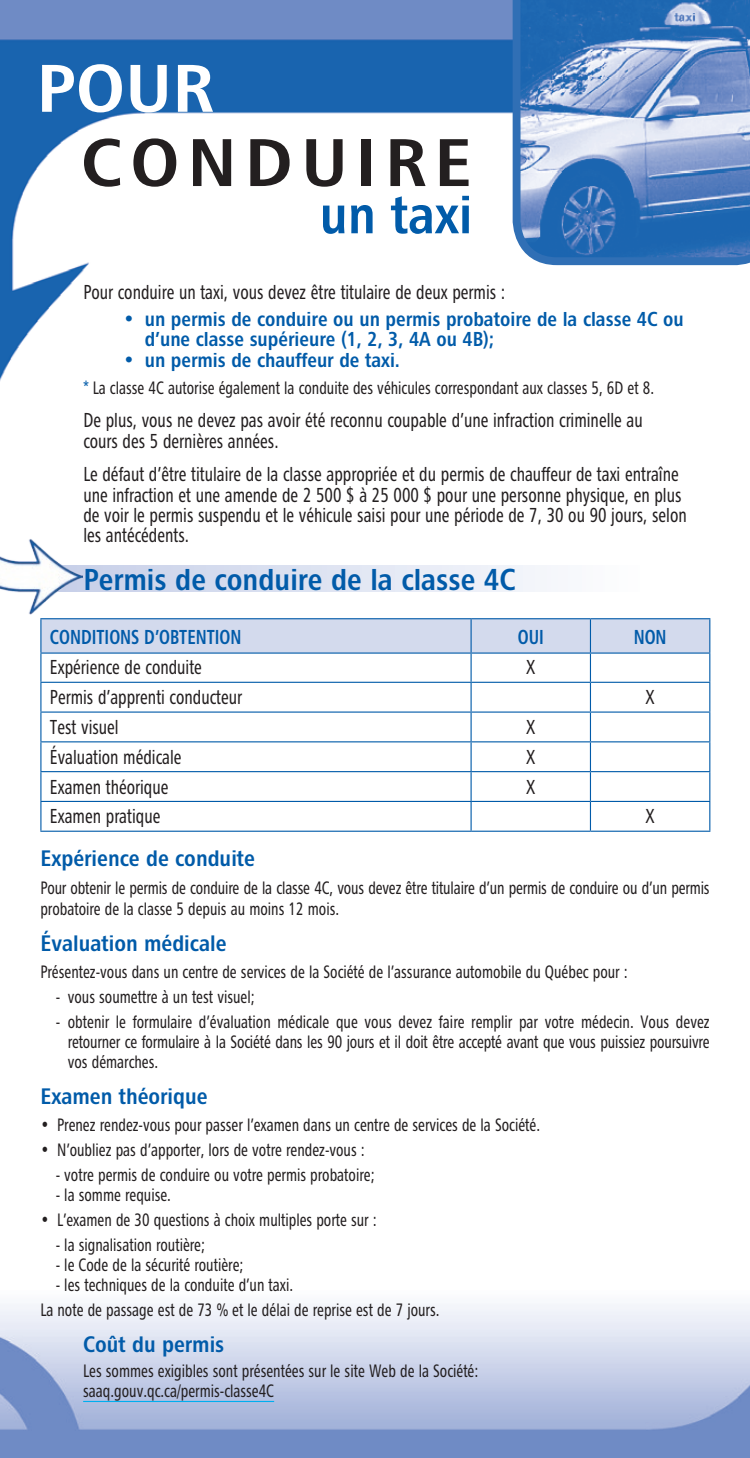
<style>
.page{position:relative;width:750px;height:1458px;background:#fff}
.page>*{position:absolute;margin:0;border:0;box-sizing:border-box;transform-origin:0 0}
.T1{font:67.5px "Chaloult Cond Demi Gras";letter-spacing:.1em;color:#231f20;scale:1.15 1}
.T1-2{font:67.5px "Chaloult Cond Demi Gras";color:#fff;scale:1.15 1}
.T1-3{font:54px "Chaloult Cond Demi Gras";color:#015ba9}
.T2{font:30.38px "Chaloult Cond Demi Gras";color:#015ba9}
.T3{font:22.5px "Chaloult Cond Demi Gras";color:#015ba9}
.tx-courant{font:20.25px/20.2px "Chaloult Cond";color:#231f20;scale:.85 1}
.texte-bleu{font:20.25px/20.2px "Chaloult Cond Demi Gras";color:#015ba9}
.tab_tx{font:20.25px "Chaloult Cond";color:#231f20;scale:.85 1}
.Tab_tit{font:20.25px "Chaloult Cond Demi Gras";color:#015ba9;scale:.85 1}
.tx-courant-2{font:18px/20.2px "Chaloult Cond";color:#231f20;scale:.85 1}
.s1{color:#015ba9}
</style>
<div class="page">
<img style="left:0;top:1304px;width:749px;height:154px">
<img style="left:0;top:0;width:738px;height:381px">
<div style="left:46px;top:565px;width:595px;height:26px;background:linear-gradient(to right,#c4cde7,#fdfefe)"></div>
<svg style="left:512px;top:0;width:237px;height:265px;background:#6691c7"></svg>
<img style="left:0;top:539px;width:83px;height:75px">
<hr style="left:83px;top:1401px;width:191px;height:1px;background:#00aeef">
<svg style="left:40px;top:619px;width:670px;height:212px"></svg>
<hr style="left:40px;top:831px;width:431px;height:1px;background:#015ba9">
<hr style="left:471px;top:831px;width:119px;height:1px;background:#015ba9">
<hr style="left:590px;top:831px;width:120px;height:1px;background:#015ba9">
<hr style="left:40px;top:618px;width:431px;height:1px;background:#015ba9">
<hr style="left:40px;top:619px;width:1px;height:34px;background:#015ba9">
<hr style="left:471px;top:618px;width:119px;height:1px;background:#015ba9">
<hr style="left:590px;top:618px;width:120px;height:1px;background:#015ba9">
<hr style="left:709px;top:619px;width:1px;height:34px;background:#015ba9">
<hr style="left:40px;top:653px;width:431px;height:1px;background:#015ba9">
<hr style="left:471px;top:653px;width:119px;height:1px;background:#015ba9">
<hr style="left:590px;top:653px;width:120px;height:1px;background:#015ba9">
<h1 class="T1-2" style="left:36px;top:46px;width:156px">POUR</h1>
<h1 class="T1" style="left:81px;top:120px;width:342px">CONDUIRE</h1>
<h1 class="T1-3" style="left:319px;top:180px;width:154px">un taxi</h1>
<p class="tx-courant" style="left:83px;top:282px;width:498px">Pour conduire un taxi, vous devez être titulaire de deux permis :</p>
<p class="texte-bleu" style="left:145px;top:308px;width:540px;text-indent:-22px">• un permis de conduire ou un permis probatoire de la classe 4C ou d’une classe supérieure (1, 2, 3, 4A ou 4B);</p>
<p class="texte-bleu" style="left:123px;top:349px;width:278px">• un permis de chauffeur de taxi.</p>
<p class="tx-courant-2" style="left:83px;top:377px;width:672px"><span class="s1">*</span> La classe 4C autorise également la conduite des véhicules correspondant aux classes 5, 6D et 8.</p>
<p class="tx-courant" style="left:83px;top:410px;width:659px">De plus, vous ne devez pas avoir été reconnu coupable d’une infraction criminelle au cours des 5 dernières années.</p>
<p class="tx-courant" style="left:83px;top:464px;width:711px">Le défaut d’être titulaire de la classe appropriée et du permis de chauffeur de taxi entraîne une infraction et une amende de 2 500 $ à 25 000 $ pour une personne physique, en plus de voir le permis suspendu et le véhicule saisi pour une période de 7, 30 ou 90 jours, selon les antécédents.</p>
<h2 class="T2" style="left:83px;top:561px;width:433px">Permis de conduire de la classe 4C</h2>
<p class="Tab_tit" style="left:50px;top:624px;width:227px">CONDITIONS D’OBTENTION</p>
<p class="Tab_tit" style="left:517px;top:624px;width:32px">OUI</p>
<p class="Tab_tit" style="left:633px;top:624px;width:40px">NON</p>
<p class="tab_tx" style="left:50px;top:655px;width:180px">Expérience de conduite</p>
<p class="tab_tx" style="left:526px;top:655px;width:12px">X</p>
<p class="tab_tx" style="left:50px;top:685px;width:227px">Permis d’apprenti conducteur</p>
<p class="tab_tx" style="left:645px;top:685px;width:12px">X</p>
<p class="tab_tx" style="left:50px;top:714px;width:82px">Test visuel</p>
<p class="tab_tx" style="left:526px;top:714px;width:12px">X</p>
<p class="tab_tx" style="left:50px;top:744px;width:156px">Évaluation médicale</p>
<p class="tab_tx" style="left:526px;top:744px;width:12px">X</p>
<p class="tab_tx" style="left:50px;top:774px;width:141px">Examen théorique</p>
<p class="tab_tx" style="left:526px;top:774px;width:12px">X</p>
<p class="tab_tx" style="left:50px;top:804px;width:131px">Examen pratique</p>
<p class="tab_tx" style="left:645px;top:804px;width:12px">X</p>
<h3 class="T3" style="left:40px;top:843px;width:216px">Expérience de conduite</h3>
<p class="tx-courant-2" style="left:40px;top:876px;width:788px;line-height:21.6px">Pour obtenir le permis de conduire de la classe 4C, vous devez être titulaire d’un permis de conduire ou d’un permis probatoire de la classe 5 depuis au moins 12 mois.</p>
<h3 class="T3" style="left:40px;top:929px;width:188px">Évaluation médicale</h3>
<p class="tx-courant-2" style="left:40px;top:962px;width:692px">Présentez-vous dans un centre de services de la Société de l’assurance automobile du Québec pour :</p>
<p class="tx-courant-2" style="left:56px;top:987px;width:235px">- vous soumettre à un test visuel;</p>
<p class="tx-courant-2" style="left:68px;top:1011px;width:756px;text-align:justify;text-indent:-12px">- obtenir le formulaire d’évaluation médicale que vous devez faire remplir par votre médecin. Vous devez retourner ce formulaire à la Société dans les 90 jours et il doit être accepté avant que vous puissiez poursuivre vos démarches.</p>
<h3 class="T3" style="left:40px;top:1082px;width:169px">Examen théorique</h3>
<p class="tx-courant-2" style="left:40px;top:1115px;width:589px">• Prenez rendez-vous pour passer l’examen dans un centre de services de la Société.</p>
<p class="tx-courant-2" style="left:40px;top:1140px;width:383px">• N’oubliez pas d’apporter, lors de votre rendez-vous :</p>
<p class="tx-courant-2" style="left:56px;top:1164px;width:376px">- votre permis de conduire ou votre permis probatoire;</p>
<p class="tx-courant-2" style="left:56px;top:1185px;width:137px">- la somme requise.</p>
<p class="tx-courant-2" style="left:40px;top:1209px;width:397px">• L’examen de 30 questions à choix multiples porte sur :</p>
<p class="tx-courant-2" style="left:56px;top:1234px;width:177px">- la signalisation routière;</p>
<p class="tx-courant-2" style="left:56px;top:1254px;width:222px">- le Code de la sécurité routière;</p>
<p class="tx-courant-2" style="left:56px;top:1275px;width:281px">- les techniques de la conduite d’un taxi.</p>
<p class="tx-courant-2" style="left:40px;top:1299px;width:471px">La note de passage est de 73 % et le délai de reprise est de 7 jours.</p>
<h3 class="T3" style="left:83px;top:1330px;width:143px">Coût du permis</h3>
<p class="tx-courant-2" style="left:83px;top:1360px;width:466px">Les sommes exigibles sont présentées sur le site Web de la Société:</p>
<p class="tx-courant-2" style="left:83px;top:1380px;width:226px">saaq.gouv.qc.ca/permis-classe4C</p>
</div>
